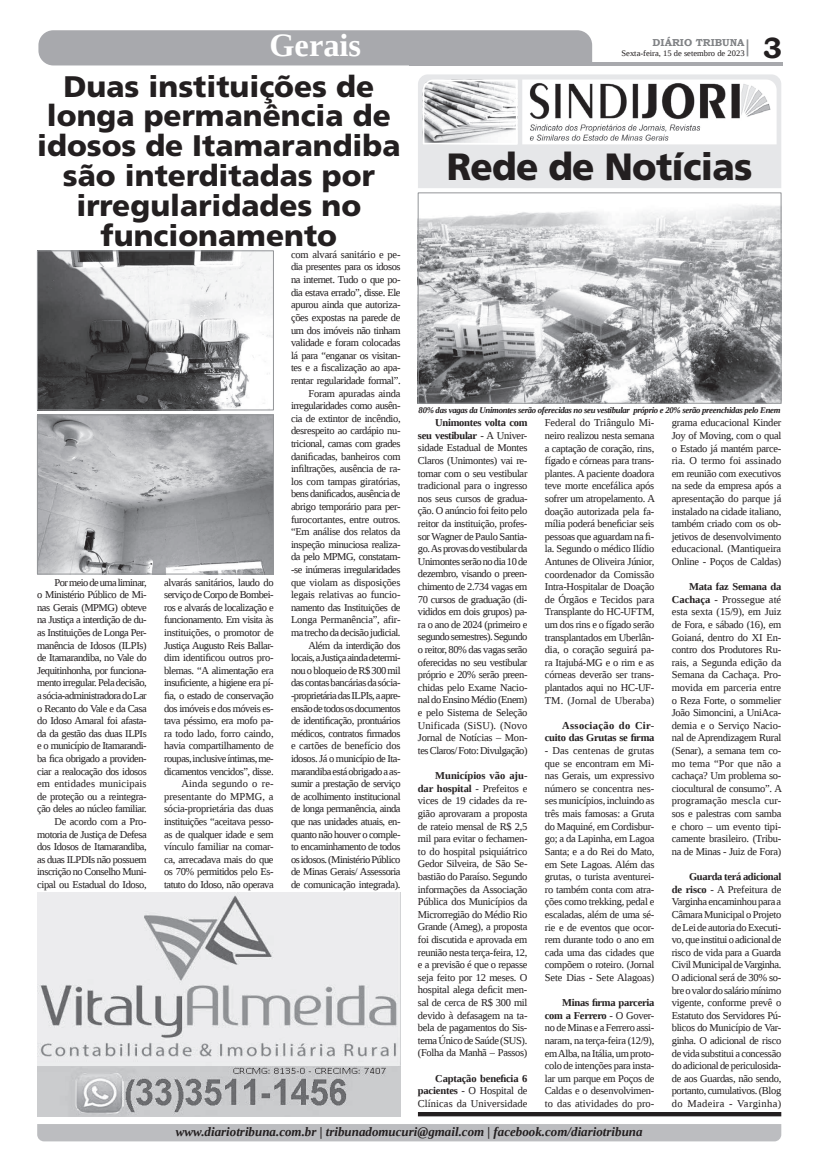
<style>
.page{position:relative;width:821px;height:1166px;background:#fff}
.page>*{position:absolute;margin:0;border:0;box-sizing:border-box;transform-origin:0 0}
.t1{font:900 37.89px "Frutiger LT Std";letter-spacing:-.02em;color:#231f20}
.t2{font:700 32.38px "Liberation Serif";color:#fff}
.t3{font:900 29.75px/29.8px "Frutiger LT Std";color:#231f20;text-align:center}
.t4{font:700 29.31px "Bookman Old Style";color:#231f20}
.t5{font:italic 700 12.95px "Liberation Serif";color:#231f20}
.t6{font:10.5px/12.6px "Liberation Serif";letter-spacing:-.04em;color:#231f20;text-align:justify}
.t7{font:700 10.5px/12.6px "Liberation Serif";letter-spacing:-.025em;color:#231f20;text-align:right}
.t8{font:700 10.06px "Bookman Old Style";color:#808285}
.t9{font:italic 700 8.75px "Liberation Serif";letter-spacing:-.035em;color:#231f20}
.t10{font:8.4px "Liberation Serif";color:#231f20}
.s1{font-weight:700}
</style>
<div class="page">
<hr style="left:409px;top:62px;width:374px;height:3px;background:#a8a9ad">
<div style="left:38px;top:30px;width:554px;height:35px;background:#a8a9ad"></div>
<svg style="left:747px;top:39px;width:1px;height:17px"></svg>
<div style="left:37px;top:1124px;width:744px;height:17px;background:#bcbdc0"></div>
<div style="left:418px;top:74px;width:363px;height:114px;background:#e6e7e9"></div>
<svg style="left:422px;top:79px;width:96px;height:66px"></svg>
<img style="left:522px;top:80px;width:255px;height:64px">
<img style="left:420px;top:205px;width:359px;height:196px">
<div style="left:418px;top:193px;width:363px;height:210px;border:1px solid #939598"></div>
<img style="left:39px;top:253px;width:233px;height:155px">
<div style="left:37px;top:251px;width:237px;height:159px;border:1px solid #939598"></div>
<img style="left:39px;top:417px;width:233px;height:155px">
<div style="left:37px;top:415px;width:237px;height:159px;border:1px solid #939598"></div>
<img style="left:37px;top:893px;width:364px;height:223px">
<hr style="left:418px;top:1112px;width:363px;height:4px;background:#231f20">
<h2 class="t2" style="left:269px;top:24px;width:93px">Gerais</h2>
<h3 class="t3" style="left:37px;top:71px;width:365px">Duas instituições de longa permanência de idosos de Itamarandiba são interditadas por irregularidades no funcionamento</h3>
<p class="t6" style="left:37px;top:576px;width:111px;text-align:right">Por meio de uma liminar,<br>o Ministério Público de Mi&shy;nas Gerais (MPMG) obteve na Justiça a interdição de du&shy;as Instituições de Longa Per&shy;manência de Idosos (ILPIs) de Itamarandiba, no Vale do<br>Jequitinhonha, por funciona&shy;mento irregular. Pela decisão, a sócia-administradora do Lar o Recanto do Vale e da Casa do Idoso Amaral foi afasta&shy;da da gestão das duas ILPIs e o município de Itamarandi&shy;ba fica obrigado a providen&shy;ciar a realocação dos idosos em entidades municipais de proteção ou a reintegra&shy;ção deles ao núcleo familiar.<br>De acordo com a Pro&shy;motoria de Justiça de Defesa dos Idosos de Itamarandiba, as duas ILPDIs não possuem inscrição no Conselho Muni&shy;cipal ou Estadual do Idoso,</p>
<p class="t6" style="left:164px;top:576px;width:111px;text-align:right">alvarás sanitários, laudo do serviço de Corpo de Bombei&shy;ros e alvarás de localização e funcionamento. Em visita às instituições, o promotor de<br>Justiça Augusto Reis Ballar&shy;dim identificou outros pro&shy;blemas. “A alimentação era insuficiente, a higiene era pí&shy;fia, o estado de conservação dos imóveis e dos móveis es&shy;tava péssimo, era mofo pa&shy;ra todo lado, forro caindo, havia compartilhamento de roupas, inclusive íntimas, me&shy;dicamentos vencidos”, disse.<br>Ainda segundo o re&shy;presentante do MPMG, a sócia-proprietária das duas instituições “aceitava pesso&shy;as de qualquer idade e sem vínculo familiar na comar&shy;ca, arrecadava mais do que os 70% permitidos pelo Es&shy;tatuto do Idoso, não operava</p>
<p class="t6" style="left:291px;top:248px;width:111px;text-align:right">com alvará sanitário e pe&shy;dia presentes para os idosos na internet. Tudo o que po&shy;dia estava errado”, disse. Ele apurou ainda que autoriza&shy;ções expostas na parede de um dos imóveis não tinham validade e foram colocadas lá para “enganar os visitan&shy;tes e a fiscalização ao apa&shy;rentar regularidade formal”.<br>Foram apuradas ainda irregularidades como ausên&shy;cia de extintor de incêndio, desrespeito ao cardápio nu&shy;tricional, camas com grades danificadas, banheiros com infiltrações, ausência de ra&shy;los com tampas giratórias, bens danificados, ausência de abrigo temporário para per&shy;furocortantes, entre outros. “Em análise dos relatos da inspeção minuciosa realiza&shy;da pelo MPMG, constatam--se inúmeras irregularidades que violam as disposições legais relativas ao funcio&shy;namento das Instituições de<br>Longa Permanência”, afir&shy;ma trecho da decisão judicial.<br>Além da interdição dos locais, a Justiça ainda determi&shy;nou o bloqueio de R$ 300 mil das contas bancárias da sócia--proprietária das ILPIs, a apre&shy;ensão de todos os documentos de identificação, prontuários médicos, contratos firmados e cartões de benefício dos idosos. Já o município de Ita&shy;marandiba está obrigado a as&shy;sumir a prestação de serviço de acolhimento institucional de longa permanência, ainda que nas unidades atuais, en&shy;quanto não houver o comple&shy;to encaminhamento de todos os idosos. (Ministério Público de Minas Gerais/ Assessoria de comunicação integrada).</p>
<p class="t8" style="left:653px;top:35px;width:93px">DIÁRIO TRIBUNA</p>
<p class="t10" style="left:622px;top:48px;width:125px">Sexta-feira, 15 de setembro de 2023</p>
<h3 class="t4" style="left:763px;top:27px;width:21px">3</h3>
<h1 class="t1" style="left:447px;top:143px;width:307px">Rede de Notícias</h1>
<p class="t9" style="left:419px;top:404px;width:363px">80% das vagas da Unimontes serão oferecidas no seu vestibular próprio e 20% serão preenchidas pelo Enem</p>
<p class="t6" style="left:418px;top:416px;width:111px;text-indent:17px"><span class="s1">Unimontes volta com seu vestibular</span> - A Univer&shy;sidade Estadual de Montes Claros (Unimontes) vai re&shy;tornar com o seu vestibular tradicional para o ingresso nos seus cursos de gradua&shy;ção. O anúncio foi feito pelo reitor da instituição, profes&shy;sor Wagner de Paulo Santia&shy;go. As provas do vestibular da Unimontes serão no dia 10 de dezembro, visando o preen&shy;chimento de 2.734 vagas em 70 cursos de graduação (di&shy;vididos em dois grupos) pa&shy;ra o ano de 2024 (primeiro e segundo semestres). Segundo o reitor, 80% das vagas serão oferecidas no seu vestibular próprio e 20% serão preen&shy;chidas pelo Exame Nacio&shy;nal do Ensino Médio (Enem) e pelo Sistema de Seleção Unificada (SiSU). (Novo Jornal de Notícias – Mon&shy;tes Claros/ Foto: Divulgação)</p>
<p class="t6" style="left:418px;top:769px;width:111px;text-indent:17px"><span class="s1">Municípios vão aju&shy;dar hospital</span> - Prefeitos e vices de 19 cidades da re&shy;gião aprovaram a proposta de rateio mensal de R$ 2,5 mil para evitar o fechamen&shy;to do hospital psiquiátrico Gedor Silveira, de São Se&shy;bastião do Paraíso. Segundo informações da Associação Pública dos Municípios da Microrregião do Médio Rio Grande (Ameg), a proposta foi discutida e aprovada em reunião nesta terça-feira, 12, e a previsão é que o repasse seja feito por 12 meses. O hospital alega deficit men&shy;sal de cerca de R$ 300 mil devido à defasagem na ta&shy;bela de pagamentos do Sis&shy;tema Único de Saúde (SUS). (Folha da Manhã – Passos)</p>
<p class="t6" style="left:418px;top:1071px;width:111px;text-indent:17px"><span class="s1">Captação beneficia 6 pacientes</span> - O Hospital de Clínicas da Universidade</p>
<p class="t6" style="left:545px;top:416px;width:112px">Federal do Triângulo Mi&shy;neiro realizou nesta semana a captação de coração, rins, fígado e córneas para trans&shy;plantes. A paciente doadora teve morte encefálica após sofrer um atropelamento. A doação autorizada pela fa&shy;mília poderá beneficiar seis pessoas que aguardam na fi&shy;la. Segundo o médico Ilídio Antunes de Oliveira Júnior, coordenador da Comissão Intra-Hospitalar de Doação de Órgãos e Tecidos para Transplante do HC-UFTM, um dos rins e o fígado serão transplantados em Uberlân&shy;dia, o coração seguirá pa&shy;ra Itajubá-MG e o rim e as córneas deverão ser trans&shy;plantados aqui no HC-UF-TM. (Jornal de Uberaba)</p>
<p class="t7" style="left:545px;top:719px;width:111px">Associação do Cir&shy;cuito das Grutas se firma</p>
<p class="t6" style="left:545px;top:744px;width:111px">- Das centenas de grutas que se encontram em Mi&shy;nas Gerais, um expressivo número se concentra nes&shy;ses municípios, incluindo as três mais famosas: a Gruta do Maquiné, em Cordisbur&shy;go; a da Lapinha, em Lagoa Santa; e a do Rei do Mato, em Sete Lagoas. Além das grutas, o turista aventurei&shy;ro também conta com atra&shy;ções como trekking, pedal e escaladas, além de uma sé&shy;rie e de eventos que ocor&shy;rem durante todo o ano em cada uma das cidades que compõem o roteiro. (Jornal Sete Dias - Sete Alagoas)</p>
<p class="t6" style="left:545px;top:996px;width:111px;text-indent:17px"><span class="s1">Minas firma parceria com a Ferrero</span> - O Gover&shy;no de Minas e a Ferrero assi&shy;naram, na terça-feira (12/9), em Alba, na Itália, um proto&shy;colo de intenções para insta&shy;lar um parque em Poços de Caldas e o desenvolvimen&shy;to das atividades do pro-</p>
<p class="t6" style="left:672px;top:416px;width:111px">grama educacional Kinder Joy of Moving, com o qual o Estado já mantém parce&shy;ria. O termo foi assinado em reunião com executivos na sede da empresa após a apresentação do parque já instalado na cidade italiano, também criado com os ob&shy;jetivos de desenvolvimento educacional. (Mantiqueira Online - Poços de Caldas)</p>
<p class="t6" style="left:672px;top:580px;width:112px;text-indent:17px"><span class="s1">Mata faz Semana da Cachaça</span> - Prossegue até esta sexta (15/9), em Juiz de Fora, e sábado (16), em Goianá, dentro do XI En&shy;contro dos Produtores Ru&shy;rais, a Segunda edição da Semana da Cachaça. Pro&shy;movida em parceria entre o Reza Forte, o sommelier João Simoncini, a UniAca&shy;demia e o Serviço Nacio&shy;nal de Aprendizagem Rural (Senar), a semana tem co&shy;mo tema “Por que não a cachaça? Um problema so&shy;ciocultural de consumo”. A programação mescla cur&shy;sos e palestras com samba e choro – um evento tipi&shy;camente brasileiro. (Tribu&shy;na de Minas - Juiz de Fora)</p>
<p class="t6" style="left:672px;top:870px;width:111px;text-indent:17px"><span class="s1">Guarda terá adicional de risco</span> - A Prefeitura de Varginha encaminhou para a Câmara Municipal o Projeto de Lei de autoria do Executi&shy;vo, que institui o adicional de risco de vida para a Guarda Civil Municipal de Varginha.<br>O adicional será de 30% so&shy;bre o valor do salário mínimo vigente, conforme prevê o Estatuto dos Servidores Pú&shy;blicos do Município de Var&shy;ginha. O adicional de risco de vida substitui a concessão do adicional de periculosida&shy;de aos Guardas, não sendo, portanto, cumulativos. (Blog do Madeira - Varginha)</p>
<p class="t5" style="left:176px;top:1123px;width:468px">www.diariotribuna.com.br | tribunadomucuri@gmail.com | facebook.com/diariotribuna</p>
</div>
